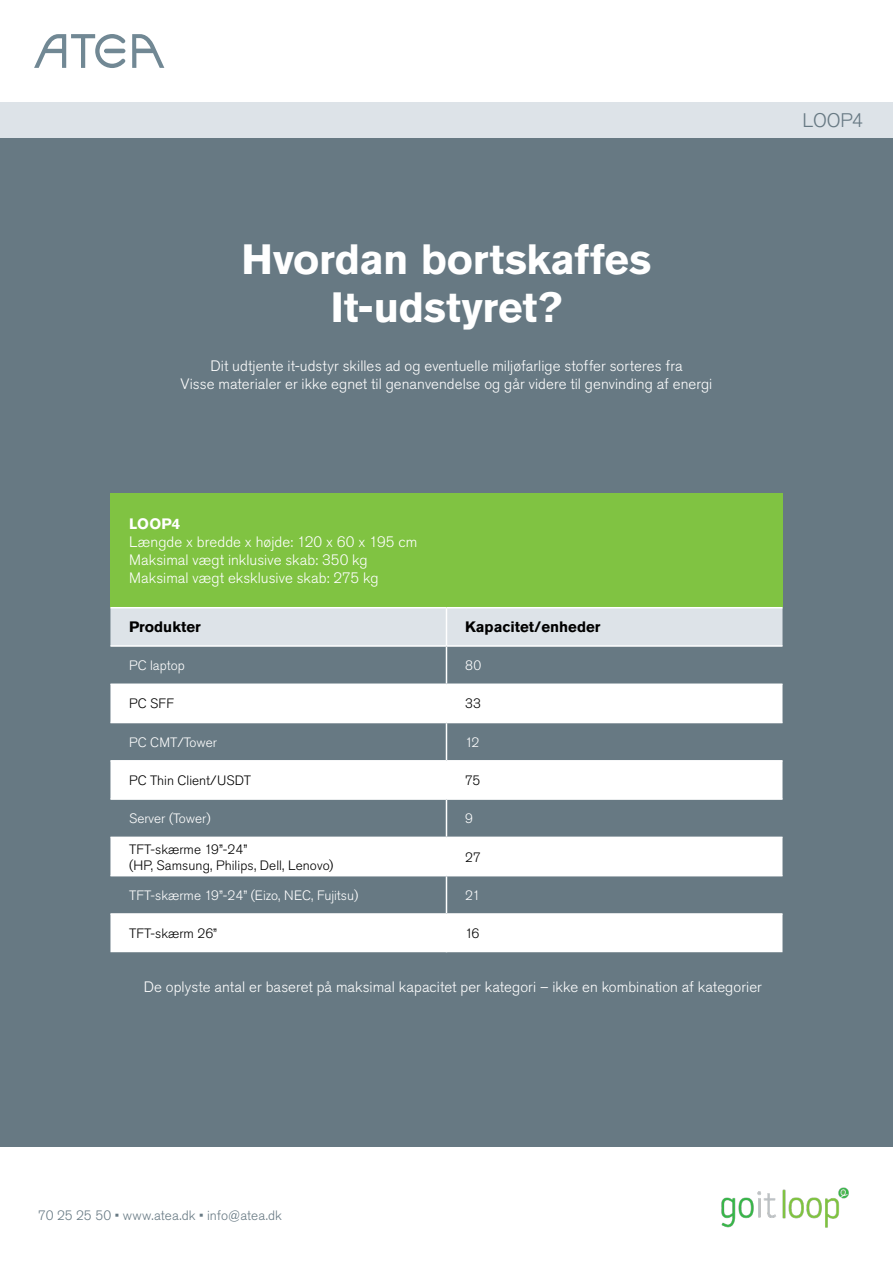
<style>
.page{position:relative;width:893px;height:1263px;background:#fff}
.page>*{position:absolute;margin:0;border:0;box-sizing:border-box;transform-origin:0 0}
.t1{font:700 42px/48px "Akzidenz Grotesk Std";letter-spacing:-.005em;color:#fff;text-align:center}
.t2{font:300 19.5px "Akzidenz Grotesk Std";letter-spacing:-.015em;color:#677983}
.t3{font:300 15px/18px "Akzidenz Grotesk Std";letter-spacing:.005em;color:#fff;text-align:center}
.t4{font:700 15px "Akzidenz Grotesk Std";color:#000}
.t5{font:700 15px "Akzidenz Grotesk Std";letter-spacing:.005em;color:#fff}
.t6{font:300 13.5px/16.2px "Akzidenz Grotesk Std";color:#000}
.t7{font:300 13.5px "Akzidenz Grotesk Std";color:#fff}
.t8{font:300 13.5px "Akzidenz Grotesk Std";letter-spacing:.005em;color:#677983}
</style>
<div class="page">
<div style="left:0;top:138px;width:893px;height:1009px;background:#677983"></div>
<svg style="left:132px;top:34px;width:32px;height:34px"></svg>
<svg style="left:34px;top:34px;width:91px;height:34px"></svg>
<div style="left:110px;top:493px;width:672px;height:115px;background:#80c342"></div>
<div style="left:110px;top:608px;width:672px;height:37px;background:#dde3e8"></div>
<svg style="left:110px;top:685px;width:672px;height:267px;fill:#fff"></svg>
<hr style="left:446px;top:608px;width:1px;height:37px;background:#fff">
<hr style="left:446px;top:647px;width:1px;height:36px;background:#fff">
<hr style="left:446px;top:685px;width:1px;height:37px;background:#fff">
<hr style="left:446px;top:723px;width:1px;height:37px;background:#fff">
<hr style="left:446px;top:761px;width:1px;height:37px;background:#fff">
<hr style="left:446px;top:800px;width:1px;height:37px;background:#fff">
<hr style="left:446px;top:838px;width:1px;height:37px;background:#fff">
<hr style="left:446px;top:876px;width:1px;height:37px;background:#fff">
<hr style="left:446px;top:915px;width:1px;height:37px;background:#fff">
<hr style="left:110px;top:607px;width:336px;height:1px;background:#fff">
<hr style="left:446px;top:607px;width:336px;height:1px;background:#fff">
<hr style="left:110px;top:645px;width:336px;height:2px;background:#fff">
<hr style="left:446px;top:645px;width:336px;height:2px;background:#fff">
<hr style="left:110px;top:683px;width:336px;height:2px;background:#fff">
<hr style="left:446px;top:683px;width:336px;height:2px;background:#fff">
<hr style="left:110px;top:722px;width:336px;height:1px;background:#fff">
<hr style="left:446px;top:722px;width:336px;height:1px;background:#fff">
<hr style="left:110px;top:760px;width:336px;height:1px;background:#fff">
<hr style="left:446px;top:760px;width:336px;height:1px;background:#fff">
<hr style="left:110px;top:798px;width:336px;height:2px;background:#fff">
<hr style="left:446px;top:798px;width:336px;height:2px;background:#fff">
<hr style="left:110px;top:837px;width:336px;height:1px;background:#fff">
<hr style="left:446px;top:837px;width:336px;height:1px;background:#fff">
<hr style="left:110px;top:875px;width:336px;height:1px;background:#fff">
<hr style="left:446px;top:875px;width:336px;height:1px;background:#fff">
<hr style="left:110px;top:913px;width:336px;height:2px;background:#fff">
<hr style="left:446px;top:913px;width:336px;height:2px;background:#fff">
<img style="left:721px;top:1187px;width:128px;height:41px">
<div style="left:0;top:102px;width:893px;height:36px;background:#dde3e8"></div>
<h1 class="t1" style="left:242px;top:235px;width:411px">Hvordan bortskaffes<br>It-udstyret?</h1>
<p class="t3" style="left:181px;top:358px;width:533px">Dit udtjente it-udstyr skilles ad og eventuelle miljøfarlige stoffer sorteres fra<br>Visse materialer er ikke egnet til genanvendelse og går videre til genvinding af energi</p>
<h2 class="t2" style="left:803px;top:110px;width:62px">LOOP4</h2>
<p class="t5" style="left:129px;top:515px;width:53px">LOOP4</p>
<p class="t3" style="left:129px;top:533px;width:290px;text-align:left">Længde x bredde x højde: 120 x 60 x 195 cm<br>Maksimal vægt inklusive skab: 350 kg<br>Maksimal vægt eksklusive skab: 275 kg</p>
<p class="t4" style="left:129px;top:618px;width:73px">Produkter</p>
<p class="t4" style="left:465px;top:618px;width:137px">Kapacitet/enheder</p>
<p class="t7" style="left:129px;top:658px;width:57px">PC laptop</p>
<p class="t7" style="left:465px;top:658px;width:18px">80</p>
<p class="t6" style="left:129px;top:696px;width:46px">PC SFF</p>
<p class="t6" style="left:465px;top:696px;width:17px">33</p>
<p class="t7" style="left:129px;top:734px;width:89px">PC CMT/Tower</p>
<p class="t7" style="left:465px;top:734px;width:16px">12</p>
<p class="t6" style="left:129px;top:772px;width:123px">PC Thin Client/USDT</p>
<p class="t6" style="left:465px;top:772px;width:17px">75</p>
<p class="t7" style="left:129px;top:811px;width:83px">Server (Tower)</p>
<p class="t7" style="left:465px;top:811px;width:9px">9</p>
<p class="t6" style="left:129px;top:841px;width:206px">TFT-skærme 19”-24”<br>(HP, Samsung, Philips, Dell, Lenovo)</p>
<p class="t6" style="left:465px;top:849px;width:17px">27</p>
<p class="t7" style="left:129px;top:888px;width:231px">TFT-skærme 19”-24” (Eizo, NEC, Fujitsu)</p>
<p class="t7" style="left:465px;top:888px;width:17px">21</p>
<p class="t6" style="left:129px;top:926px;width:89px">TFT-skærm 26”</p>
<p class="t6" style="left:465px;top:926px;width:16px">16</p>
<p class="t3" style="left:144px;top:978px;width:620px">De oplyste antal er baseret på maksimal kapacitet per kategori – ikke en kombination af kategorier</p>
<p class="t8" style="left:38px;top:1208px;width:245px">70 25 25 50 • www.atea.dk • info@atea.dk</p>
</div>
